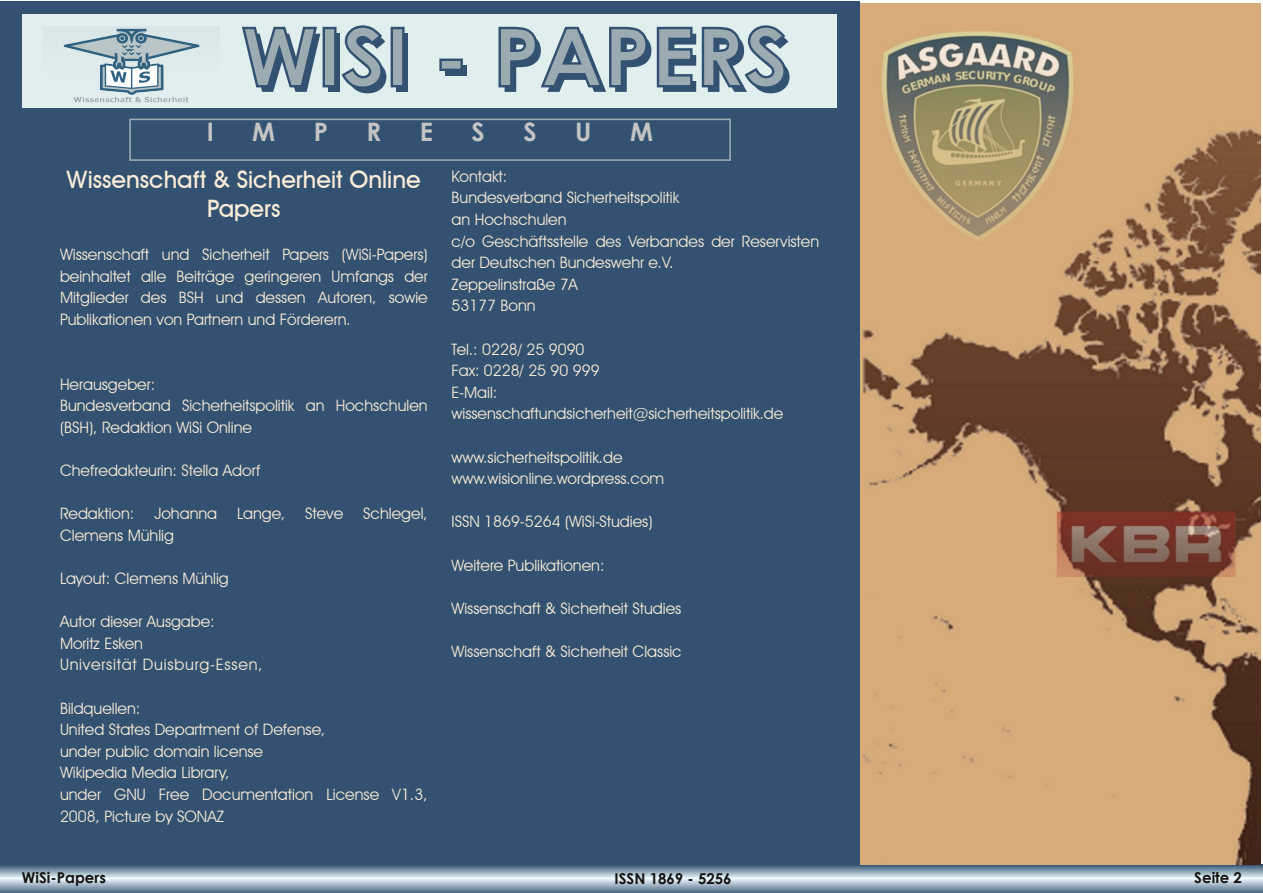
<style>
.page{position:relative;width:1263px;height:893px;background:#fff}
.page>*{position:absolute;margin:0;border:0;box-sizing:border-box;transform-origin:0 0}
.t1{font:700 81px "Century Gothic";color:#335271;scale:1.05 1}
.t2{font:700 25.5px "Century Gothic";color:#c4c4c4}
.t3{font:500 24px/28.8px "Avant Garde IT Cby BT";color:#faecd8;text-align:center}
.t4{font:15.75px/21.6px "Avant Garde IT Cby BT";color:#faecd8}
.t5{font:700 15px "Century Gothic";color:#161413}
</style>
<div class="page">
<div style="left:0;top:1px;width:860px;height:892px;background:#335271"></div>
<div style="left:129px;top:119px;width:602px;height:42px;border:2px solid #9cabb2"></div>
<div style="left:22px;top:14px;width:815px;height:94px;background:#e0eeee"></div>
<img style="left:63px;top:28px;width:137px;height:75px">
<svg style="left:0;top:878px;width:1263px;height:15px;background:#9eb0c1"></svg>
<svg style="left:0;top:864px;width:1263px;height:14px;background:#8ca2b1"></svg>
<img style="left:861px;top:4px;width:399px;height:860px">
<h1 class="t1" style="left:246px;top:17px;width:523px">WISI - PAPERS</h1>
<h2 class="t2" style="left:207px;top:117px;width:9px">I</h2>
<h2 class="t2" style="left:252px;top:117px;width:24px">M</h2>
<h2 class="t2" style="left:314px;top:117px;width:16px">P</h2>
<h2 class="t2" style="left:367px;top:117px;width:16px">R</h2>
<h2 class="t2" style="left:420px;top:117px;width:15px">E</h2>
<h2 class="t2" style="left:472px;top:117px;width:15px">S</h2>
<h2 class="t2" style="left:523px;top:117px;width:15px">S</h2>
<h2 class="t2" style="left:575px;top:117px;width:18px">U</h2>
<h2 class="t2" style="left:630px;top:117px;width:24px">M</h2>
<h3 class="t3" style="left:67px;top:165px;width:355px">Wissenschaft &amp; Sicherheit Online<br>Papers</h3>
<p class="t4" style="left:60px;top:244px;width:369px;text-align:justify">Wissenschaft und Sicherheit Papers (WiSi-Papers) beinhaltet alle Beiträge geringeren Umfangs der Mitglieder des BSH und dessen Autoren, sowie Publikationen von Partnern und Förderern.</p>
<p class="t4" style="left:60px;top:373px;width:369px">Herausgeber:<br>Bundesverband Sicherheitspolitik an Hochschulen (BSH), Redaktion WiSi Online</p>
<p class="t4" style="left:60px;top:460px;width:202px">Chefredakteurin: Stella Adorf</p>
<p class="t4" style="left:60px;top:503px;width:76px">Redaktion:</p>
<p class="t4" style="left:154px;top:503px;width:64px">Johanna</p>
<p class="t4" style="left:237px;top:503px;width:49px">Lange,</p>
<p class="t4" style="left:305px;top:503px;width:40px">Steve</p>
<p class="t4" style="left:363px;top:503px;width:66px">Schlegel,</p>
<p class="t4" style="left:60px;top:525px;width:115px">Clemens Mühlig</p>
<p class="t4" style="left:60px;top:568px;width:170px">Layout: Clemens Mühlig</p>
<p class="t4" style="left:60px;top:611px;width:204px">Autor dieser Ausgabe:<br>Moritz Esken<br>Universität Duisburg-Essen,</p>
<p class="t4" style="left:60px;top:697px;width:369px">Bildquellen:<br>United States Department of Defense,<br>under public domain license<br>Wikipedia Media Library,<br>under GNU Free Documentation License V1.3,<br>2008, Picture by SONAZ</p>
<p class="t4" style="left:452px;top:166px;width:369px">Kontakt:<br>Bundesverband Sicherheitspolitik<br>an Hochschulen<br>c/o Geschäftsstelle des Verbandes der Reservisten der Deutschen Bundeswehr e.V.<br>Zeppelinstraße 7A<br>53177 Bonn</p>
<p class="t4" style="left:452px;top:338px;width:333px">Tel.: 0228/ 25 9090<br>Fax: 0228/ 25 90 999<br>E-Mail: wissenschaftundsicherheit@sicherheitspolitik.de</p>
<p class="t4" style="left:452px;top:446px;width:214px">www.sicherheitspolitik.de www.wisionline.wordpress.com</p>
<p class="t4" style="left:452px;top:511px;width:202px">ISSN 1869-5264 (WiSi-Studies)</p>
<p class="t4" style="left:452px;top:554px;width:155px">Weitere Publikationen:</p>
<p class="t4" style="left:452px;top:598px;width:231px">Wissenschaft &amp; Sicherheit Studies</p>
<p class="t4" style="left:452px;top:641px;width:232px">Wissenschaft &amp; Sicherheit Classic</p>
<p class="t5" style="left:22px;top:869px;width:85px">WiSi-Papers</p>
<p class="t5" style="left:615px;top:870px;width:118px">ISSN 1869 - 5256</p>
<p class="t5" style="left:1194px;top:869px;width:49px">Seite 2</p>
</div>
